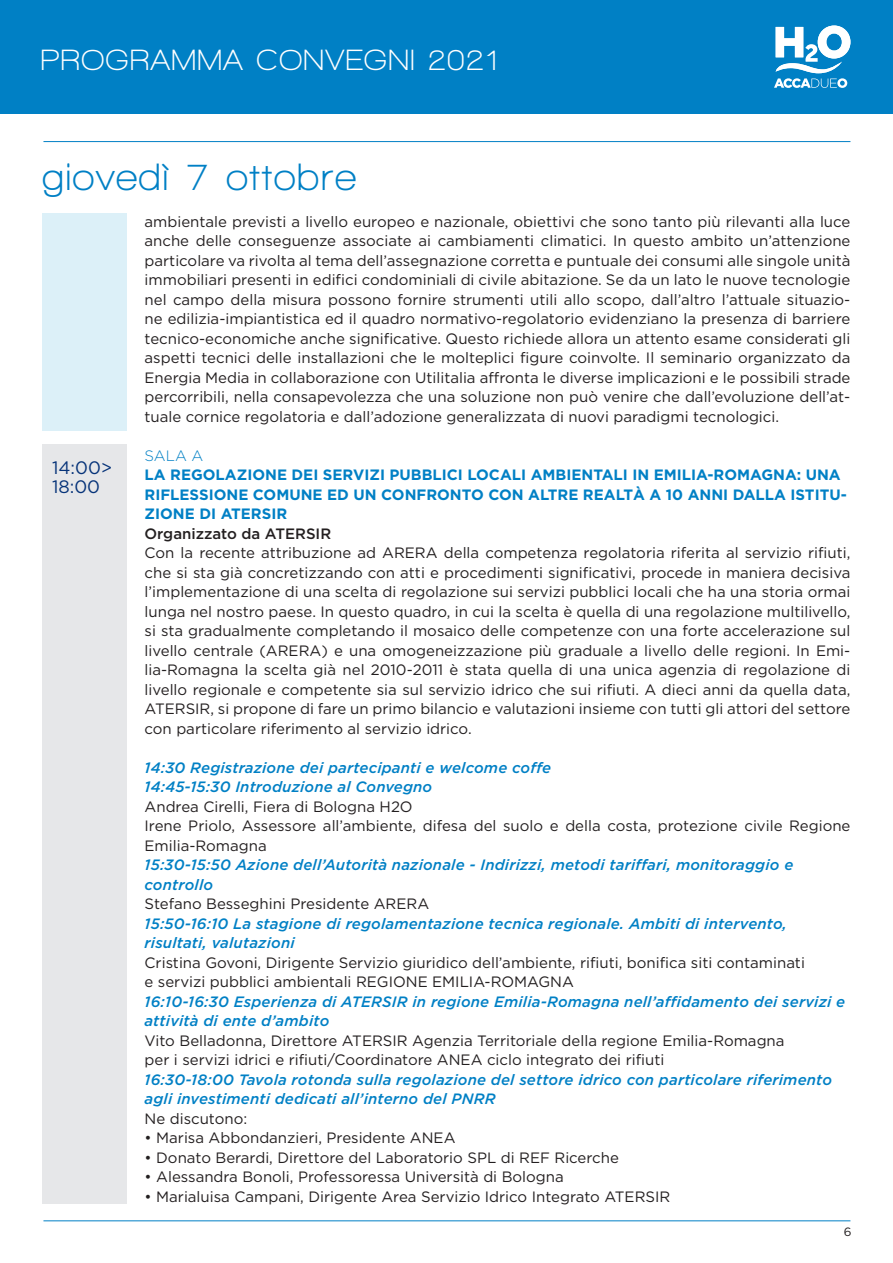
<style>
.page{position:relative;width:893px;height:1263px;background:#fff}
.page>*{position:absolute;margin:0;border:0;box-sizing:border-box;transform-origin:0 0}
.t1{font:700 39px "Walkway";letter-spacing:.05em;color:#0080c5}
.t2{font:700 30px "Walkway";letter-spacing:.05em;color:#fff}
.t3{font:18px/19.5px "Gotham";color:#063379}
.t4{font:15px/19.5px "Gotham";color:#231f20}
.t5{font:italic 500 15px/19.5px "Gotham";letter-spacing:.01em;color:#0080c5}
.t6{font:700 15px/19.5px "Gotham";color:#0080c5}
.t7{font:500 15px "Gotham";color:#231f20}
.t8{font:300 15px "Gotham";color:#0080c5}
.t9{font:12px "Gotham";color:#231f20}
</style>
<div class="page">
<div style="left:0;top:0;width:892px;height:113px;background:#0080c5"></div>
<hr style="left:43px;top:141px;width:807px;height:1px;background:#0080c5">
<hr style="left:43px;top:1220px;width:807px;height:1px;background:#0080c5">
<svg style="left:774px;top:26px;width:76px;height:62px"></svg>
<div style="left:43px;top:444px;width:84px;height:759px;background:#e6e7e9"></div>
<div style="left:42px;top:213px;width:85px;height:218px;background:#dcf0f8"></div>
<h2 class="t2" style="left:41px;top:44px;width:458px">PROGRAMMA CONVEGNI 2021</h2>
<h1 class="t1" style="left:43px;top:156px;width:315px">giovedì 7 ottobre</h1>
<p class="t4" style="left:145px;top:211px;width:707px;text-align:justify">ambientale previsti a livello europeo e nazionale, obiettivi che sono tanto più rilevanti alla luce anche delle conseguenze associate ai cambiamenti climatici. In questo ambito un’attenzione particolare va rivolta al tema dell’assegnazione corretta e puntuale dei consumi alle singole unità immobiliari presenti in edifici condominiali di civile abitazione. Se da un lato le nuove tecnologie nel campo della misura possono fornire strumenti utili allo scopo, dall’altro l’attuale situazio&shy;ne edilizia-impiantistica ed il quadro normativo-regolatorio evidenziano la presenza di barriere tecnico-economiche anche significative. Questo richiede allora un attento esame considerati gli aspetti tecnici delle installazioni che le molteplici figure coinvolte. Il seminario organizzato da Energia Media in collaborazione con Utilitalia affronta le diverse implicazioni e le possibili strade percorribili, nella consapevolezza che una soluzione non può venire che dall’evoluzione dell’at&shy;tuale cornice regolatoria e dall’adozione generalizzata di nuovi paradigmi tecnologici.</p>
<p class="t8" style="left:145px;top:447px;width:60px">SALA A</p>
<p class="t6" style="left:145px;top:465px;width:704px">LA REGOLAZIONE DEI SERVIZI PUBBLICI LOCALI AMBIENTALI IN EMILIA-ROMAGNA: UNA<br>RIFLESSIONE COMUNE ED UN CONFRONTO CON ALTRE REALTÀ A 10 ANNI DALLA ISTITU-<br>ZIONE DI ATERSIR</p>
<p class="t7" style="left:145px;top:525px;width:188px">Organizzato da ATERSIR</p>
<p class="t4" style="left:145px;top:543px;width:707px;text-align:justify">Con la recente attribuzione ad ARERA della competenza regolatoria riferita al servizio rifiuti, che si sta già concretizzando con atti e procedimenti significativi, procede in maniera decisiva l’implementazione di una scelta di regolazione sui servizi pubblici locali che ha una storia ormai lunga nel nostro paese. In questo quadro, in cui la scelta è quella di una regolazione multilivello, si sta gradualmente completando il mosaico delle competenze con una forte accelerazione sul livello centrale (ARERA) e una omogeneizzazione più graduale a livello delle regioni. In Emi&shy;lia-Romagna la scelta già nel 2010-2011 è stata quella di una unica agenzia di regolazione di livello regionale e competente sia sul servizio idrico che sui rifiuti. A dieci anni da quella data, ATERSIR, si propone di fare un primo bilancio e valutazioni insieme con tutti gli attori del settore con particolare riferimento al servizio idrico.</p>
<p class="t5" style="left:145px;top:757px;width:408px">14:30 Registrazione dei partecipanti e welcome coffe<br>14:45-15:30 Introduzione al Convegno</p>
<p class="t4" style="left:145px;top:796px;width:707px">Andrea Cirelli, Fiera di Bologna H2O<br>Irene Priolo, Assessore all’ambiente, difesa del suolo e della costa, protezione civile Regione<br>Emilia-Romagna</p>
<p class="t5" style="left:145px;top:855px;width:650px">15:30-15:50 Azione dell’Autorità nazionale - Indirizzi, metodi tariffari, monitoraggio e controllo</p>
<p class="t4" style="left:145px;top:894px;width:286px">Stefano Besseghini Presidente ARERA</p>
<p class="t5" style="left:145px;top:913px;width:644px">15:50-16:10 La stagione di regolamentazione tecnica regionale. Ambiti di intervento, risultati, valutazioni</p>
<p class="t4" style="left:145px;top:952px;width:662px">Cristina Govoni, Dirigente Servizio giuridico dell’ambiente, rifiuti, bonifica siti contaminati e servizi pubblici ambientali REGIONE EMILIA-ROMAGNA</p>
<p class="t5" style="left:145px;top:991px;width:702px">16:10-16:30 Esperienza di ATERSIR in regione Emilia-Romagna nell’affidamento dei servizi e attività di ente d’ambito</p>
<p class="t4" style="left:145px;top:1030px;width:641px">Vito Belladonna, Direttore ATERSIR Agenzia Territoriale della regione Emilia-Romagna per i servizi idrici e rifiuti/Coordinatore ANEA ciclo integrato dei rifiuti</p>
<p class="t5" style="left:145px;top:1069px;width:689px">16:30-18:00 Tavola rotonda sulla regolazione del settore idrico con particolare riferimento agli investimenti dedicati all’interno del PNRR</p>
<p class="t4" style="left:145px;top:1108px;width:104px">Ne discutono:</p>
<p class="t4" style="left:145px;top:1128px;width:312px">• Marisa Abbondanzieri, Presidente ANEA</p>
<p class="t4" style="left:145px;top:1147px;width:476px">• Donato Berardi, Direttore del Laboratorio SPL di REF Ricerche</p>
<p class="t4" style="left:145px;top:1167px;width:421px">• Alessandra Bonoli, Professoressa Università di Bologna</p>
<p class="t4" style="left:145px;top:1186px;width:527px">• Marialuisa Campani, Dirigente Area Servizio Idrico Integrato ATERSIR</p>
<p class="t3" style="left:52px;top:457px;width:62px">14:00&gt;<br>18:00</p>
<p class="t9" style="left:844px;top:1225px;width:9px">6</p>
</div>
